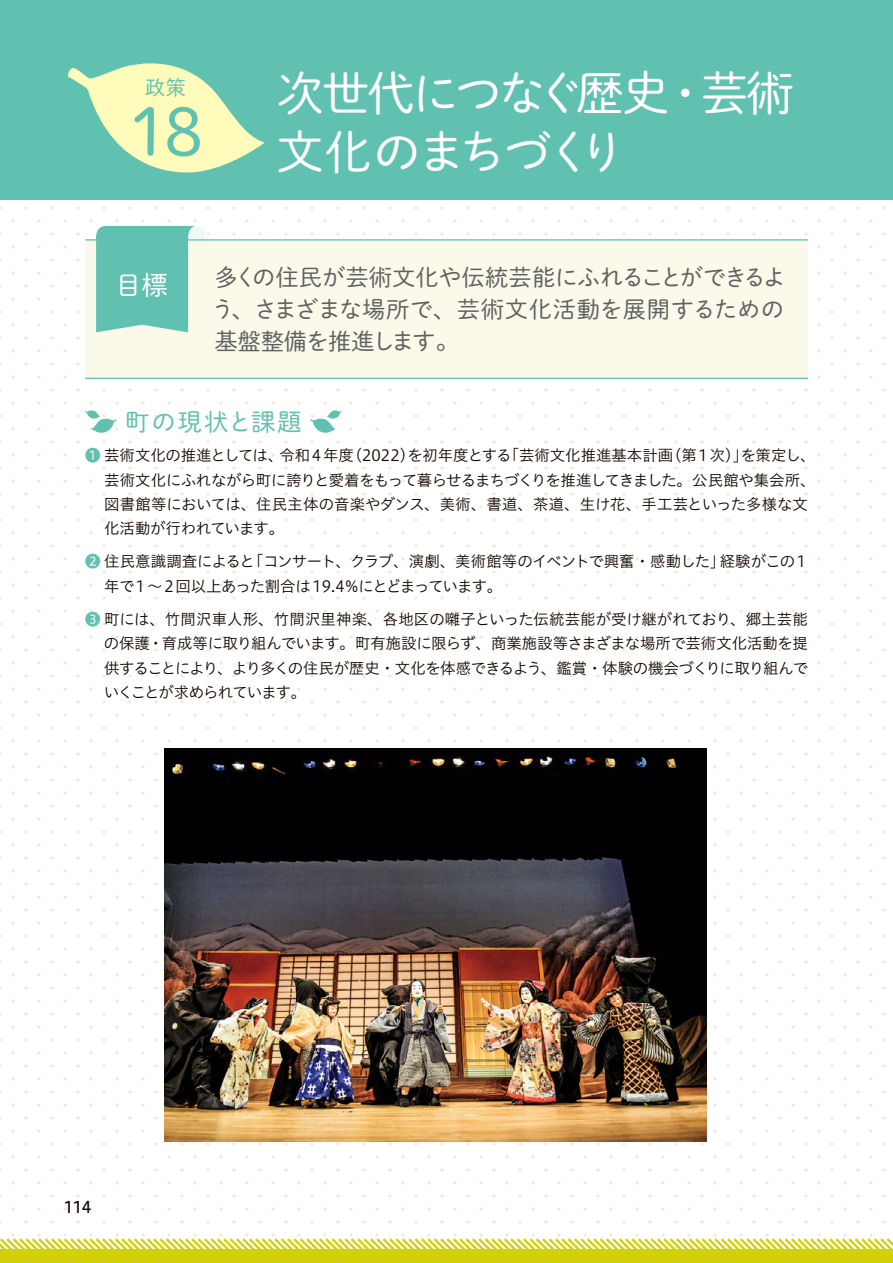
<style>
.page{position:relative;width:893px;height:1263px;background:#fff}
.page>*{position:absolute;margin:0;border:0;box-sizing:border-box;transform-origin:0 0}
.t1{font:66.9px "Shuei M Go Std L";color:#61c1b0}
.t2{font:47.85px/58.5px "Shuei M Go Std L";letter-spacing:-.07em;color:#fff}
.t3{font:26.55px "Shuei M Go Std L";color:#fff}
.t4{font:24.45px "Shuei M Go Std L";letter-spacing:.075em;color:#61c1b0}
.t5{font:23.4px/32px "Shuei M Go Std L";letter-spacing:-.025em;color:#616161;text-align:justify}
.t6{font:15.9px "Hiragino UD Sans Std N W5";color:#140700}
.t7{font:15.45px/24.5px "Hiragino UD Sans Std N W3";letter-spacing:-.03em;color:#140700}
.t8{font:15.45px/24.5px "Hiragino UD Sans Std N W3";letter-spacing:-.05em;color:#140700}
.s1{color:#61c1b0}
</style>
<div class="page">
<div style="left:0;top:1249px;width:893px;height:14px;background:#d1d009"></div>
<svg style="left:0;top:1236px;width:893px;height:13px"></svg>
<div style="left:0;top:0;width:893px;height:199px;background:#61c1b0"></div>
<div style="left:85px;top:240px;width:723px;height:139px;background:#faf9ea"></div>
<hr style="left:85px;top:378px;width:723px;height:1px;background:#61c1b0">
<svg style="left:85px;top:410px;width:32px;height:23px"></svg>
<svg style="left:310px;top:410px;width:32px;height:23px"></svg>
<img style="left:164px;top:749px;width:542px;height:393px">
<hr style="left:85px;top:239px;width:723px;height:2px;background:#61c1b0">
<svg style="left:96px;top:226px;width:109px;height:106px"></svg>
<svg style="left:68px;top:63px;width:197px;height:110px"></svg>
<h1 class="t1" style="left:129px;top:83px;width:77px">18</h1>
<h2 class="t2" style="left:276px;top:62px;width:519px">次世代につなぐ歴史・芸術文化のまちづくり</h2>
<h3 class="t3" style="left:115px;top:265px;width:55px">目標</h3>
<h3 class="t5" style="left:212px;top:260px;width:576px">多くの住民が芸術文化や伝統芸能にふれることができるよう、さまざまな場所で、芸術文化活動を展開するための基盤整備を推進します。</h3>
<h3 class="t4" style="left:125px;top:404px;width:178px">町の現状と課題</h3>
<p class="t7" style="left:104px;top:442px;width:713px;text-indent:-19px"><span class="s1">❶</span> 芸術文化の推進としては、令和４年度（2022）を初年度とする「芸術文化推進基本計画（第１次）」を策定し、芸術文化にふれながら町に誇りと愛着をもって暮らせるまちづくりを推進してきました。公民館や集会所、図書館等においては、住民主体の音楽やダンス、美術、書道、茶道、生け花、手工芸といった多様な文化活動が行われています。</p>
<p class="t8" style="left:104px;top:548px;width:706px;text-indent:-19px"><span class="s1">❷</span> 住民意識調査によると「コンサート、クラブ、演劇、美術館等のイベントで興奮・感動した」経験がこの１年で１～２回以上あった割合は 19.4％にとどまっています。</p>
<p class="t7" style="left:104px;top:606px;width:706px;text-align:justify;text-indent:-19px"><span class="s1">❸</span> 町には、竹間沢車人形、竹間沢里神楽、各地区の囃子といった伝統芸能が受け継がれており、郷土芸能の保護・育成等に取り組んでいます。町有施設に限らず、商業施設等さまざまな場所で芸術文化活動を提供することにより、より多くの住民が歴史・文化を体感できるよう、鑑賞・体験の機会づくりに取り組んでいくことが求められています。</p>
<p class="t6" style="left:64px;top:1195px;width:29px">114</p>
</div>
